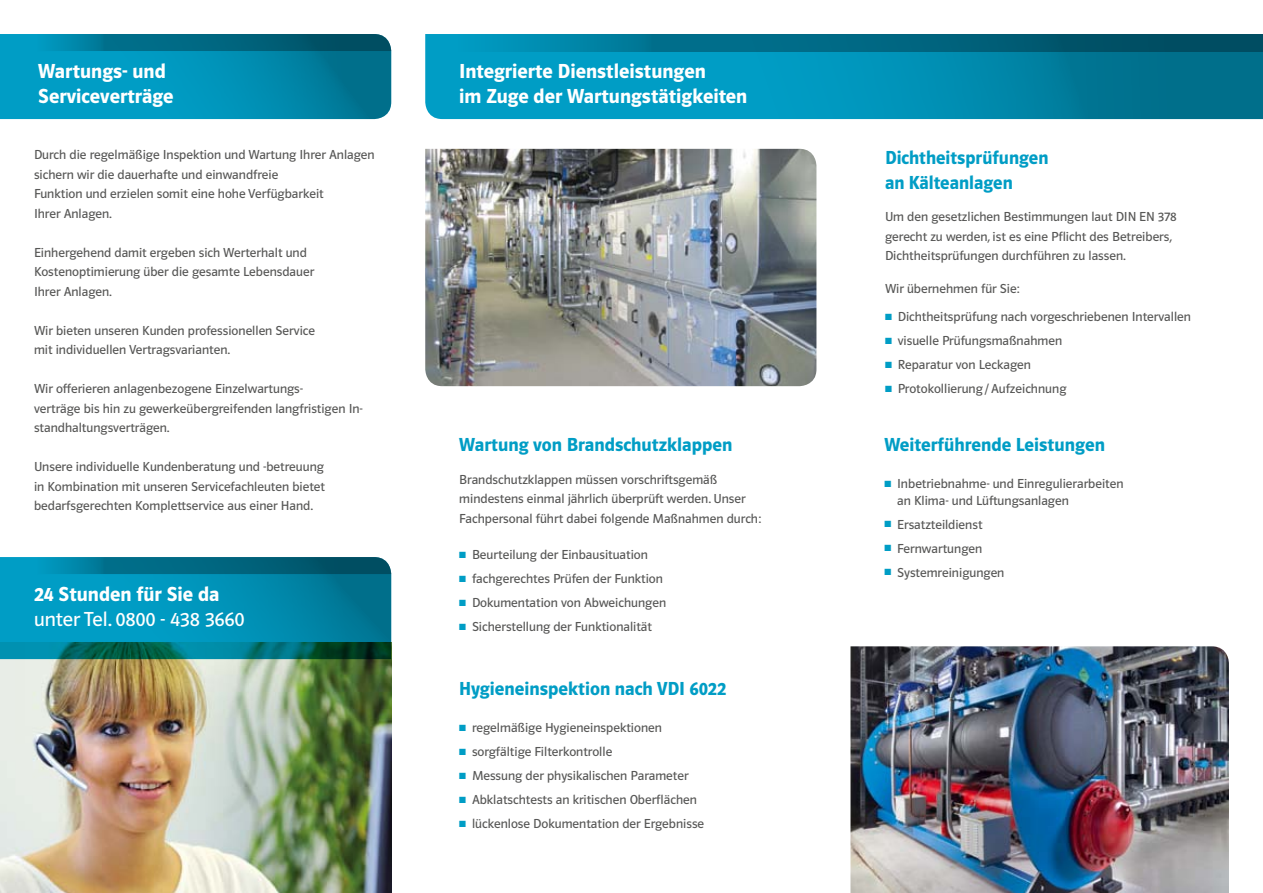
<style>
.page{position:relative;width:1263px;height:893px;background:#fff}
.page>*{position:absolute;margin:0;border:0;box-sizing:border-box;transform-origin:0 0}
.t1{font:21px/25.2px "Polo 22 K Hfett";color:#fff}
.t2{font:21px "Polo 22 K Buch";color:#fff}
.t3{font:19.5px/25.5px "Polo 22 K Hfett";color:#009dc5}
.t4{font:13.5px/19.5px "Polo 22 K Buch";color:#575756}
.s1{color:#009dc5}
</style>
<div class="page">
<svg style="left:0;top:34px;width:391px;height:85px;background:#0089ab"></svg>
<img style="left:0;top:659px;width:391px;height:234px">
<svg style="left:0;top:557px;width:391px;height:102px;background:#0084a1"></svg>
<svg style="left:425px;top:34px;width:838px;height:85px;background:#0086a9"></svg>
<img style="left:425px;top:149px;width:391px;height:237px">
<img style="left:850px;top:646px;width:379px;height:247px">
<h1 class="t1" style="left:38px;top:59px;width:137px">Wartungs- und<br>Serviceverträge</h1>
<p class="t4" style="left:34px;top:145px;width:342px">Durch die regelmäßige Inspektion und Wartung Ihrer -Anlagen sichern wir die dauerhafte und einwandfreie<br>Funktion und -erzielen somit eine hohe Verfügbarkeit<br>Ihrer Anlagen.</p>
<p class="t4" style="left:34px;top:243px;width:282px">Einhergehend damit ergeben sich Werterhalt und<br>Kostenoptimierung über die gesamte -Lebensdauer<br>Ihrer Anlagen.</p>
<p class="t4" style="left:34px;top:321px;width:283px">Wir bieten unseren Kunden -professionellen Service mit individuellen Vertragsvarianten.</p>
<p class="t4" style="left:34px;top:379px;width:330px">Wir offerieren anlagenbezogene Einzelwartungs-<br>verträge bis hin zu gewerkeübergreifenden langfristigen In&shy;standhaltungsverträgen.</p>
<p class="t4" style="left:34px;top:457px;width:292px;text-align:justify">Unsere individuelle Kundenberatung und -betreuung in Kombination mit unseren Servicefachleuten bietet bedarfsgerechten Komplettservice aus einer Hand.</p>
<h1 class="t1" style="left:34px;top:582px;width:187px">24 Stunden für Sie da</h1>
<h1 class="t2" style="left:34px;top:608px;width:212px">unter Tel. 0800 - 438 3660</h1>
<h1 class="t1" style="left:459px;top:59px;width:290px">Integrierte Dienstleistungen<br>im Zuge der Wartungstätigkeiten</h1>
<h2 class="t3" style="left:459px;top:433px;width:275px">Wartung von Brandschutzklappen</h2>
<p class="t4" style="left:459px;top:469px;width:304px">Brandschutzklappen müssen vorschriftsgemäß mindestens einmal jährlich überprüft werden. Unser<br>Fachpersonal führt dabei folgende Maßnahmen durch:</p>
<p class="t4" style="left:459px;top:545px;width:190px"><span class="s1">■</span> Beurteilung der Einbausituation</p>
<p class="t4" style="left:459px;top:569px;width:205px"><span class="s1">■</span> fachgerechtes Prüfen der Funktion</p>
<p class="t4" style="left:459px;top:593px;width:208px"><span class="s1">■</span> Dokumentation von Abweichungen</p>
<p class="t4" style="left:459px;top:617px;width:194px"><span class="s1">■</span> Sicherstellung der Funktionalität</p>
<h2 class="t3" style="left:459px;top:676px;width:269px">Hygieneinspektion nach VDI 6022</h2>
<p class="t4" style="left:459px;top:718px;width:204px"><span class="s1">■</span> regelmäßige Hygieneinspektionen</p>
<p class="t4" style="left:459px;top:742px;width:155px"><span class="s1">■</span> sorgfältige Filterkontrolle</p>
<p class="t4" style="left:459px;top:766px;width:231px"><span class="s1">■</span> Messung der physikalischen Parameter</p>
<p class="t4" style="left:459px;top:790px;width:239px"><span class="s1">■</span> Abklatschtests an kritischen Oberflächen</p>
<p class="t4" style="left:459px;top:814px;width:246px"><span class="s1">■</span> lückenlose Dokumentation der -Ergebnisse</p>
<h2 class="t3" style="left:885px;top:145px;width:165px">Dichtheitsprüfungen an Kälteanlagen</h2>
<p class="t4" style="left:885px;top:207px;width:293px">Um den gesetzlichen Bestimmungen laut DIN EN 378 gerecht zu werden, ist es eine Pflicht des Betreibers,<br>Dichtheitsprüfungen durchführen zu lassen.</p>
<p class="t4" style="left:885px;top:279px;width:136px">Wir übernehmen für Sie:</p>
<p class="t4" style="left:885px;top:307px;width:307px"><span class="s1">■</span> Dichtheitsprüfung nach vorgeschriebenen -Intervallen</p>
<p class="t4" style="left:885px;top:331px;width:179px"><span class="s1">■</span> visuelle Prüfungsmaßnahmen</p>
<p class="t4" style="left:885px;top:355px;width:147px"><span class="s1">■</span> Reparatur von Leckagen</p>
<p class="t4" style="left:885px;top:379px;width:183px"><span class="s1">■</span> Protokollierung/Aufzeichnung</p>
<h2 class="t3" style="left:884px;top:433px;width:222px">Weiterführende Leistungen</h2>
<p class="t4" style="left:897px;top:475px;width:228px;line-height:16.5px;text-indent:-13px"><span class="s1">■</span> Inbetriebnahme- und Einregulierarbeiten an Klima- und Lüftungsanlagen</p>
<p class="t4" style="left:884px;top:514px;width:99px"><span class="s1">■</span> Ersatzteildienst</p>
<p class="t4" style="left:884px;top:538px;width:99px"><span class="s1">■</span> Fernwartungen</p>
<p class="t4" style="left:884px;top:562px;width:121px"><span class="s1">■</span> Systemreinigungen</p>
</div>
